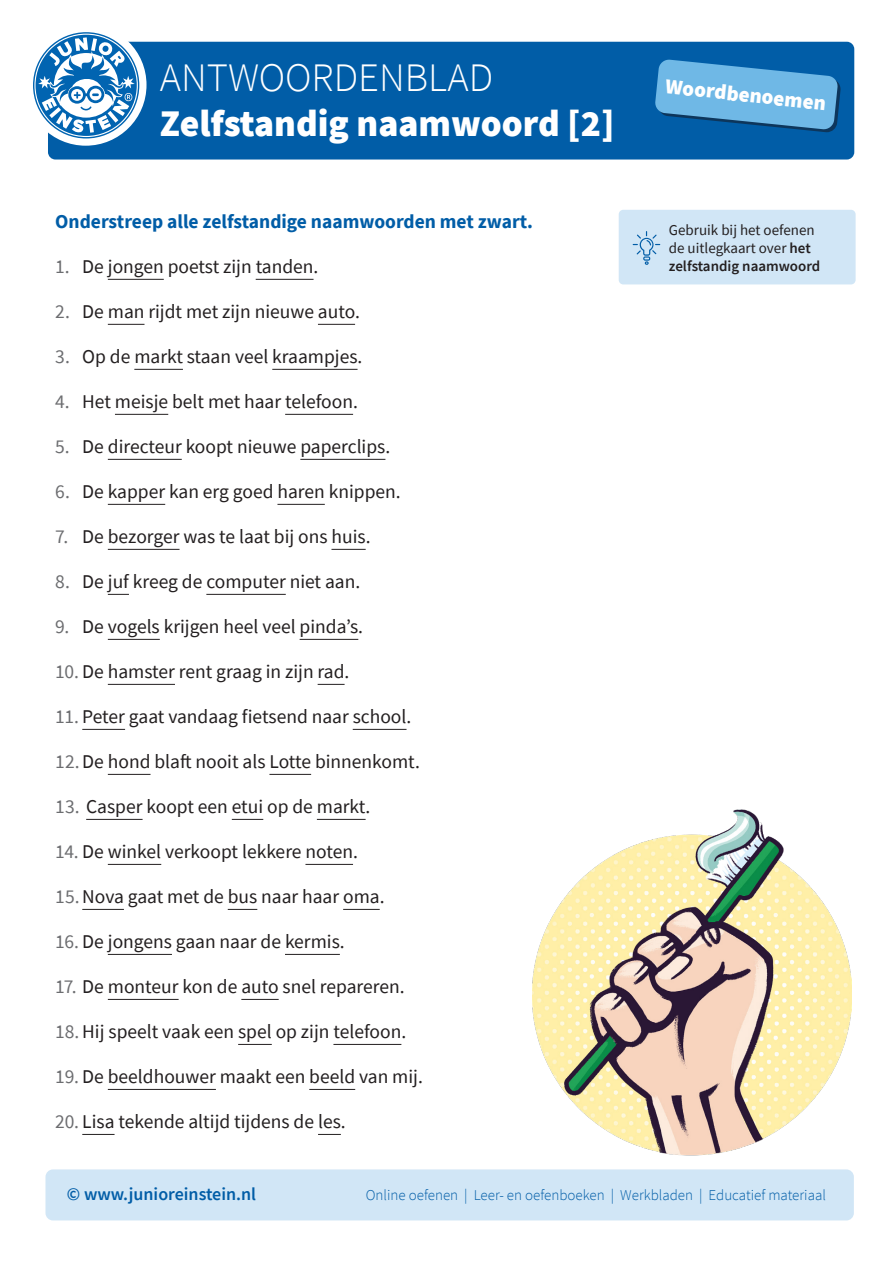
<style>
.page{position:relative;width:893px;height:1263px;background:#fff}
.page>*{position:absolute;margin:0;border:0;box-sizing:border-box;transform-origin:0 0}
.t1{font:300 40.5px "Source Sans Pro";color:#fff}
.t2{font:900 37.5px "Source Sans Pro";color:#fff}
.t3{font:900 21px "Source Sans Pro";color:#fff}
.t4{font:19.5px "Source Sans Pro";color:#231f20}
.t5{font:700 19.5px "Source Sans Pro";color:#015da7}
.t6{font:600 18px "Source Sans Pro";color:#015da7}
.t7{font:300 15px "Source Sans Pro";color:#015da7}
.t8{font:15px/18px "Source Sans Pro";color:#231f20}
.s1{color:#6c6d70}
.s2{font-weight:600}
</style>
<div class="page">
<hr style="left:108px;top:279px;width:56px;height:1px;background:#231f20">
<hr style="left:256px;top:279px;width:58px;height:1px;background:#231f20">
<hr style="left:108px;top:324px;width:36px;height:1px;background:#231f20">
<hr style="left:318px;top:324px;width:37px;height:1px;background:#231f20">
<hr style="left:134px;top:369px;width:49px;height:1px;background:#231f20">
<hr style="left:272px;top:369px;width:86px;height:1px;background:#231f20">
<hr style="left:115px;top:414px;width:53px;height:1px;background:#231f20">
<hr style="left:285px;top:414px;width:68px;height:1px;background:#231f20">
<hr style="left:108px;top:459px;width:74px;height:1px;background:#231f20">
<hr style="left:300px;top:459px;width:85px;height:1px;background:#231f20">
<hr style="left:108px;top:504px;width:57px;height:1px;background:#231f20">
<hr style="left:277px;top:504px;width:48px;height:1px;background:#231f20">
<hr style="left:108px;top:549px;width:72px;height:1px;background:#231f20">
<hr style="left:331px;top:549px;width:35px;height:1px;background:#231f20">
<svg style="left:108px;top:594px;width:21px;height:1px"></svg>
<hr style="left:206px;top:594px;width:80px;height:1px;background:#231f20">
<hr style="left:108px;top:639px;width:52px;height:1px;background:#231f20">
<hr style="left:300px;top:639px;width:58px;height:1px;background:#231f20">
<hr style="left:108px;top:684px;width:67px;height:1px;background:#231f20">
<svg style="left:318px;top:684px;width:27px;height:1px"></svg>
<hr style="left:82px;top:729px;width:43px;height:1px;background:#231f20">
<hr style="left:353px;top:729px;width:53px;height:1px;background:#231f20">
<hr style="left:108px;top:774px;width:43px;height:1px;background:#231f20">
<hr style="left:269px;top:774px;width:42px;height:1px;background:#231f20">
<hr style="left:86px;top:819px;width:57px;height:1px;background:#231f20">
<hr style="left:232px;top:819px;width:31px;height:1px;background:#231f20">
<hr style="left:317px;top:819px;width:49px;height:1px;background:#231f20">
<hr style="left:108px;top:864px;width:53px;height:1px;background:#231f20">
<hr style="left:305px;top:864px;width:48px;height:1px;background:#231f20">
<hr style="left:82px;top:909px;width:42px;height:1px;background:#231f20">
<svg style="left:228px;top:909px;width:29px;height:1px"></svg>
<hr style="left:343px;top:909px;width:37px;height:1px;background:#231f20">
<hr style="left:108px;top:954px;width:64px;height:1px;background:#231f20">
<hr style="left:285px;top:954px;width:55px;height:1px;background:#231f20">
<hr style="left:108px;top:999px;width:71px;height:1px;background:#231f20">
<hr style="left:241px;top:999px;width:38px;height:1px;background:#231f20">
<hr style="left:238px;top:1044px;width:34px;height:1px;background:#231f20">
<hr style="left:333px;top:1044px;width:68px;height:1px;background:#231f20">
<hr style="left:108px;top:1089px;width:108px;height:1px;background:#231f20">
<hr style="left:309px;top:1089px;width:46px;height:1px;background:#231f20">
<hr style="left:82px;top:1134px;width:33px;height:1px;background:#231f20">
<svg style="left:318px;top:1134px;width:23px;height:1px"></svg>
<div style="left:619px;top:210px;width:237px;height:74px;background:#d1e6f6;border-radius:5px"></div>
<svg style="left:633px;top:231px;width:27px;height:34px"></svg>
<img style="left:532px;top:809px;width:319px;height:346px">
<div style="left:45px;top:1169px;width:809px;height:51px;background:#d1e6f6;border-radius:7px"></div>
<div style="left:48px;top:42px;width:806px;height:118px;background:#015da7;border-radius:7px"></div>
<div style="left:25px;top:24px;width:122px;height:122px;background:#fff;border-radius:50%"></div>
<svg style="left:655px;top:59px;width:186px;height:73px"></svg>
<svg style="left:33px;top:32px;width:106px;height:106px"></svg>
<h1 class="t1" style="left:160px;top:53px;width:335px">ANTWOORDENBLAD</h1>
<h2 class="t2" style="left:160px;top:98px;width:456px">Zelfstandig naamwoord [2]</h2>
<p class="t5" style="left:55px;top:209px;width:479px">Onderstreep alle zelfstandige naamwoorden met zwart.</p>
<p class="t4" style="left:55px;top:254px;width:265px"><span class="s1">1.</span> De jongen poetst zijn tanden.</p>
<p class="t4" style="left:55px;top:299px;width:306px"><span class="s1">2.</span> De man rijdt met zijn nieuwe auto.</p>
<p class="t4" style="left:55px;top:344px;width:309px"><span class="s1">3.</span> Op de markt staan veel kraampjes.</p>
<p class="t4" style="left:55px;top:389px;width:304px"><span class="s1">4.</span> Het meisje belt met haar telefoon.</p>
<p class="t4" style="left:55px;top:434px;width:336px"><span class="s1">5.</span> De directeur koopt nieuwe paperclips.</p>
<p class="t4" style="left:55px;top:479px;width:347px"><span class="s1">6.</span> De kapper kan erg goed haren knippen.</p>
<p class="t4" style="left:55px;top:524px;width:317px"><span class="s1">7.</span> De bezorger was te laat bij ons huis.</p>
<p class="t4" style="left:55px;top:569px;width:306px"><span class="s1">8.</span> De juf kreeg de computer niet aan.</p>
<p class="t4" style="left:55px;top:614px;width:309px"><span class="s1">9.</span> De vogels krijgen heel veel pindaʼs.</p>
<p class="t4" style="left:55px;top:659px;width:296px"><span class="s1">10.</span> De hamster rent graag in zijn rad.</p>
<p class="t4" style="left:55px;top:704px;width:358px"><span class="s1">11.</span> Peter gaat vandaag fietsend naar school.</p>
<p class="t4" style="left:55px;top:749px;width:366px"><span class="s1">12.</span>De hond blaft nooit als Lotte binnenkomt.</p>
<p class="t4" style="left:55px;top:794px;width:317px"><span class="s1">13.</span> Casper koopt een etui op de markt.</p>
<p class="t4" style="left:55px;top:839px;width:304px"><span class="s1">14.</span> De winkel verkoopt lekkere noten.</p>
<p class="t4" style="left:55px;top:884px;width:331px"><span class="s1">15.</span>Nova gaat met de bus naar haar oma.</p>
<p class="t4" style="left:55px;top:929px;width:291px"><span class="s1">16.</span> De jongens gaan naar de kermis.</p>
<p class="t4" style="left:55px;top:974px;width:351px"><span class="s1">17.</span> De monteur kon de auto snel repareren.</p>
<p class="t4" style="left:55px;top:1019px;width:352px"><span class="s1">18.</span>Hij speelt vaak een spel op zijn telefoon.</p>
<p class="t4" style="left:55px;top:1064px;width:369px"><span class="s1">19.</span> De beeldhouwer maakt een beeld van mij.</p>
<p class="t4" style="left:55px;top:1109px;width:292px"><span class="s1">20.</span> Lisa tekende altijd tijdens de les.</p>
<p class="t3" style="left:667px;top:72px;width:163px;rotate:6deg">Woordbenoemen</p>
<p class="t8" style="left:669px;top:221px;width:153px">Gebruik bij het oefenen de uitlegkaart over <span class="s2">het zelfstandig naamwoord</span></p>
<p class="t6" style="left:67px;top:1182px;width:191px">© www.junioreinstein.nl</p>
<p class="t7" style="left:366px;top:1186px;width:462px">Online oefenen | Leer- en oefenboeken | Werkbladen | Educatief materiaal</p>
</div>
